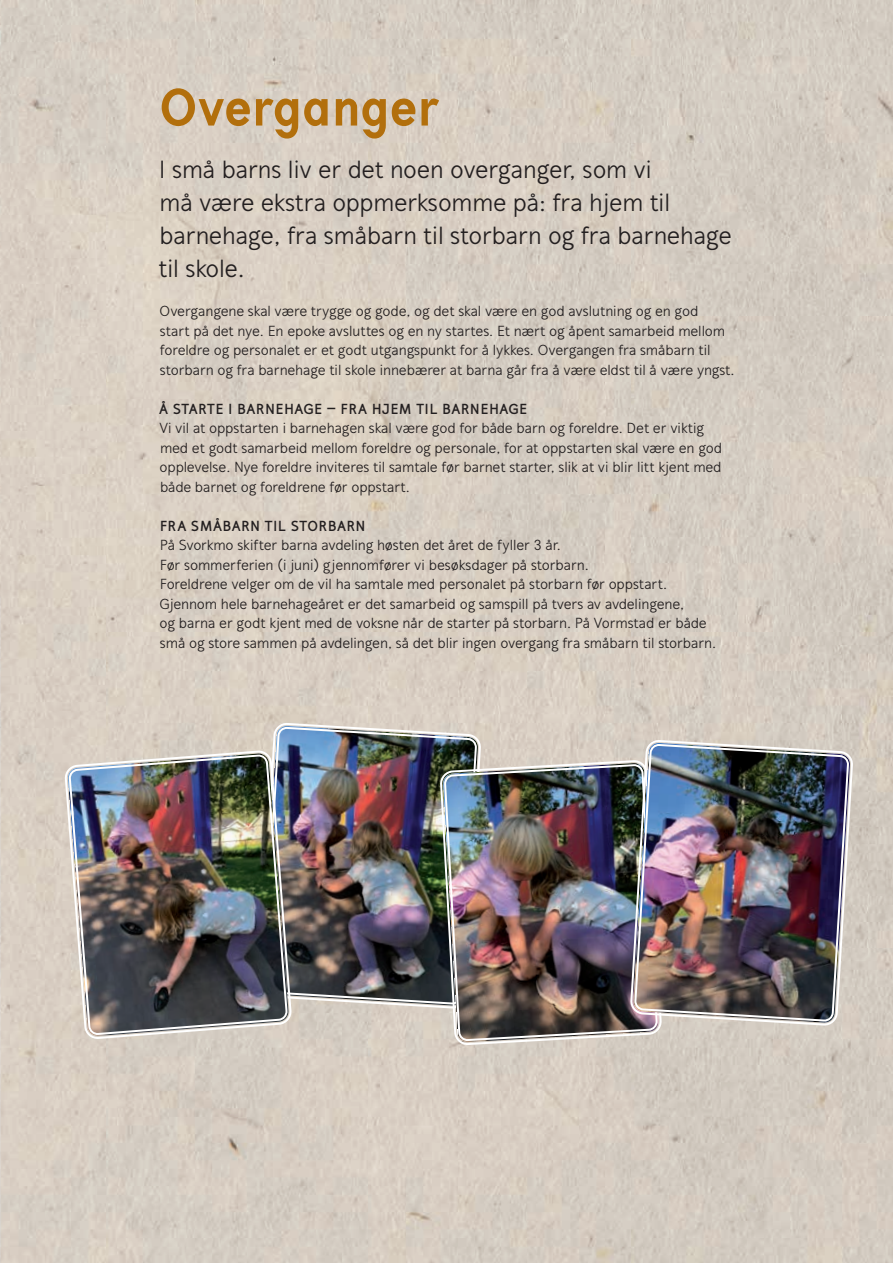
<style>
.page{position:relative;width:893px;height:1263px;background:#fff}
.page>*{position:absolute;margin:0;border:0;box-sizing:border-box;transform-origin:0 0}
.t1{font:800 54px "Mucho Sans";letter-spacing:-.01em;color:#b26f0c}
.t2{font:25.5px/33px "Mucho Sans";color:#231f20}
.t3{font:15px/19.5px "Mucho Sans";letter-spacing:-.005em;color:#231f20}
.t4{font:700 15px "Mucho Sans";letter-spacing:.03em;color:#231f20}
</style>
<div class="page">
<img style="left:0;top:0;width:893px;height:1263px">
<svg style="left:258px;top:722px;width:223px;height:287px;background:#dad2c8"></svg>
<img style="left:262px;top:727px;width:215px;height:278px">
<svg style="left:440px;top:760px;width:222px;height:285px;background:#a2a297"></svg>
<img style="left:444px;top:764px;width:214px;height:277px">
<img style="left:630px;top:739px;width:223px;height:287px">
<img style="left:634px;top:744px;width:215px;height:278px">
<svg style="left:64px;top:750px;width:228px;height:289px;background:#bbb4af"></svg>
<img style="left:68px;top:754px;width:220px;height:281px">
<h1 class="t1" style="left:159px;top:76px;width:282px">Overganger</h1>
<h2 class="t2" style="left:159px;top:153px;width:575px">I små barns liv er det noen overganger, som vi<br>må være ekstra oppmerksomme på: fra hjem til barnehage, fra småbarn til storbarn og fra barnehage til skole.</h2>
<p class="t3" style="left:160px;top:301px;width:577px">Overgangene skal være trygge og gode, og det skal være en god avslutning og en god<br>start på det nye. En epoke avsluttes og en ny startes. Et nært og åpent samarbeid mellom foreldre og personalet er et godt utgangspunkt for å lykkes. Overgangen fra småbarn til storbarn og fra barnehage til skole innebærer at barna går fra å være eldst til å være yngst.</p>
<p class="t4" style="left:159px;top:399px;width:369px">Å STARTE I BARNEHAGE – FRA HJEM TIL BARNEHAGE</p>
<p class="t3" style="left:159px;top:418px;width:564px">Vi vil at oppstarten i barnehagen skal være god for både barn og foreldre. Det er viktig med et godt samarbeid mellom foreldre og personale, for at oppstarten skal være en god opplevelse. Nye foreldre inviteres til samtale før barnet starter, slik at vi blir litt kjent med både barnet og foreldrene før oppstart.</p>
<p class="t4" style="left:160px;top:516px;width:207px">FRA SMÅBARN TIL STORBARN</p>
<p class="t3" style="left:160px;top:535px;width:558px">På Svorkmo skifter barna avdeling høsten det året de fyller 3 år.<br>Før sommerferien (i juni) gjennomfører vi besøksdager på storbarn.<br>Foreldrene velger om de vil ha samtale med personalet på storbarn før oppstart.<br>Gjennom hele barnehageåret er det samarbeid og samspill på tvers av avdelingene,<br>og barna er godt kjent med de voksne når de starter på storbarn. På Vormstad er både små og store sammen på avdelingen, så det blir ingen overgang fra småbarn til storbarn.</p>
</div>
